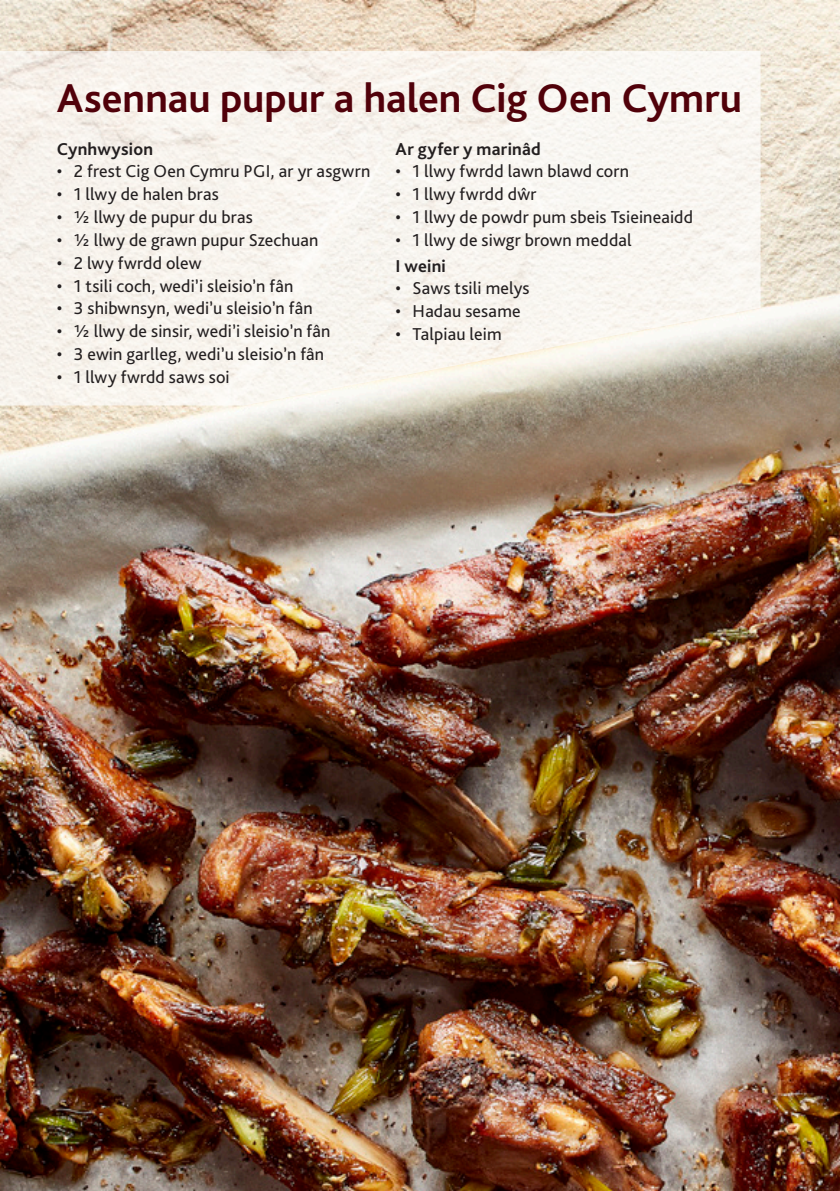
<style>
.page{position:relative;width:840px;height:1191px;background:#fff}
.page>*{position:absolute;margin:0;border:0;box-sizing:border-box;transform-origin:0 0}
.t1{font:700 42px "Bliss Pro";color:#51010a}
.t2{font:18px "Bliss Pro";letter-spacing:.01em;color:#231f20}
.t3{font:700 18px "Bliss Pro";letter-spacing:.015em;color:#231f20}
</style>
<div class="page">
<img style="left:0;top:0;width:839px;height:1191px">
<svg style="left:0;top:51px;width:760px;height:354px;fill:#f8f4ee"></svg>
<p class="t1" style="left:57px;top:72px;width:686px">Asennau pupur a halen Cig Oen Cymru</p>
<p class="t3" style="left:57px;top:137px;width:98px">Cynhwysion</p>
<p class="t2" style="left:57px;top:160px;width:315px">• 2 frest Cig Oen Cymru PGI, ar yr asgwrn</p>
<p class="t2" style="left:57px;top:183px;width:164px">• 1 llwy de halen bras</p>
<p class="t2" style="left:57px;top:206px;width:197px">• ½ llwy de pupur du bras</p>
<p class="t2" style="left:57px;top:229px;width:263px">• ½ llwy de grawn pupur Szechuan</p>
<p class="t2" style="left:57px;top:251px;width:146px">• 2 lwy fwrdd olew</p>
<p class="t2" style="left:57px;top:274px;width:238px">• 1 tsili coch, wedi’i sleisio’n fân</p>
<p class="t2" style="left:57px;top:297px;width:257px">• 3 shibwnsyn, wedi’u sleisio’n fân</p>
<p class="t2" style="left:57px;top:320px;width:275px">• ½ llwy de sinsir, wedi’i sleisio’n fân</p>
<p class="t2" style="left:57px;top:343px;width:269px">• 3 ewin garlleg, wedi’u sleisio’n fân</p>
<p class="t2" style="left:57px;top:366px;width:174px">• 1 llwy fwrdd saws soi</p>
<p class="t3" style="left:395px;top:137px;width:147px">Ar gyfer y marinâd</p>
<p class="t2" style="left:395px;top:160px;width:235px">• 1 llwy fwrdd lawn blawd corn</p>
<p class="t2" style="left:395px;top:183px;width:142px">• 1 llwy fwrdd dŵr</p>
<p class="t2" style="left:395px;top:206px;width:299px">• 1 llwy de powdr pum sbeis Tsieineaidd</p>
<p class="t2" style="left:395px;top:229px;width:237px">• 1 llwy de siwgr brown meddal</p>
<p class="t3" style="left:395px;top:254px;width:52px">I weini</p>
<p class="t2" style="left:395px;top:277px;width:135px">• Saws tsili melys</p>
<p class="t2" style="left:395px;top:300px;width:126px">• Hadau sesame</p>
<p class="t2" style="left:395px;top:323px;width:108px">• Talpiau leim</p>
</div>
